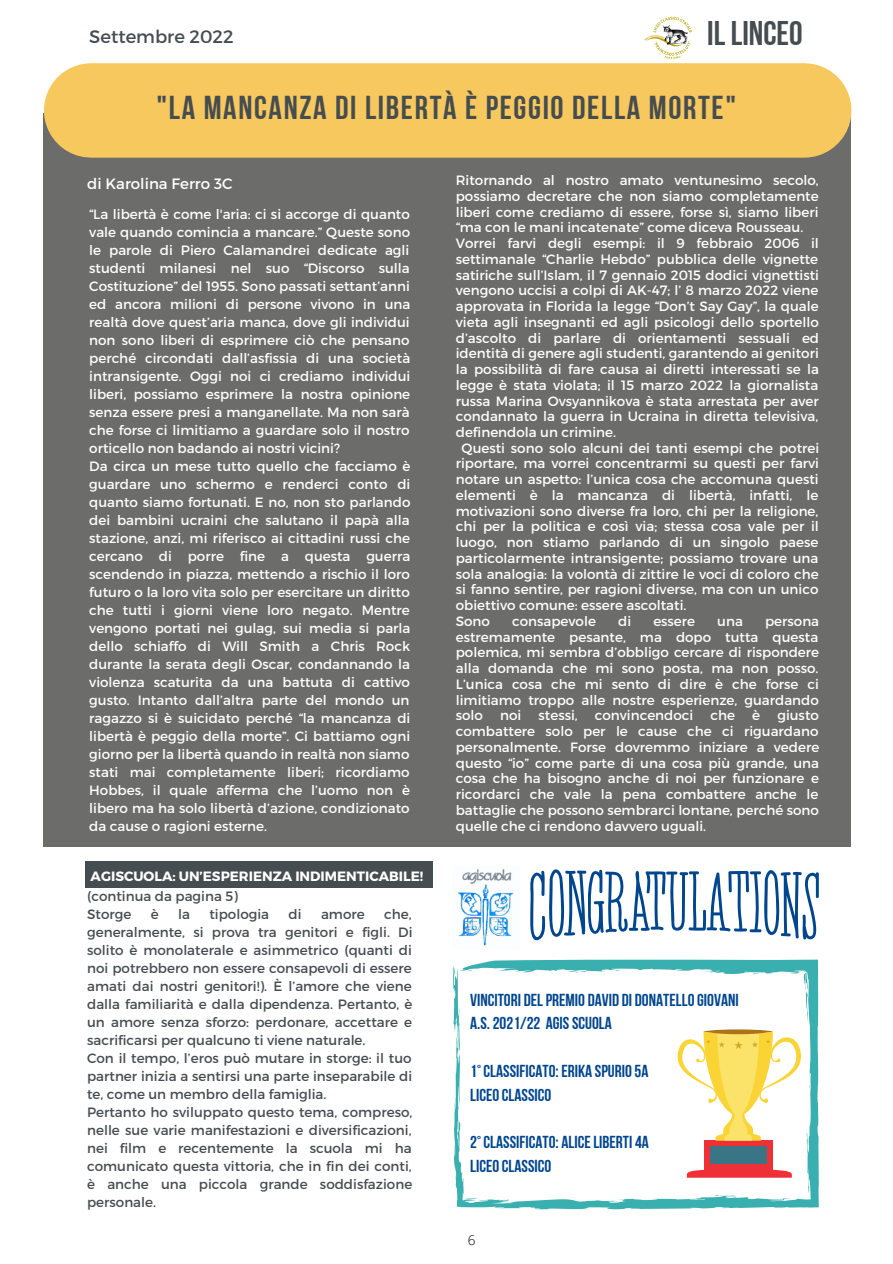
<style>
.page{position:relative;width:893px;height:1264px;background:#fff}
.page>*{position:absolute;margin:0;border:0;box-sizing:border-box;transform-origin:0 0}
.t1{font:34.2px "Bebas Neue Cyrillic";color:#464d50}
.t2{font:33px "Bebas Neue Cyrillic";letter-spacing:.05em;color:#464d50}
.t3{font:18px "Montserrat";color:#464d50}
.t4{font:17.25px/23.9px "Bebas Neue Cyrillic";color:#00468f}
.t5{font:15px "Montserrat";color:#fff}
.t6{font:13.5px/18px "Montserrat";color:#fff;text-align:justify}
.t7{font:13.5px/18px "Montserrat";color:#464d50}
.t8{font:700 13.5px "Montserrat";color:#fff}
.t9{font:300 13.5px "Open Sans";color:#000}
</style>
<div class="page">
<div style="left:44px;top:114px;width:807px;height:733px;background:#6c6c6b"></div>
<div style="left:91px;top:63px;width:713px;height:95px;background:#f7c85d"></div>
<svg style="left:530px;top:869px;width:288px;height:71px"></svg>
<svg style="left:452px;top:959px;width:367px;height:250px"></svg>
<svg style="left:805px;top:982px;width:3px;height:41px"></svg>
<svg style="left:686px;top:1169px;width:105px;height:8px"></svg>
<div style="left:704px;top:1140px;width:68px;height:29px;background:#ef3036"></div>
<div style="left:710px;top:1146px;width:57px;height:18px;background:#397584"></div>
<svg style="left:703px;top:1029px;width:69px;height:5px"></svg>
<svg style="left:677px;top:1031px;width:124px;height:109px"></svg>
<img style="left:458px;top:869px;width:56px;height:77px">
<div style="left:85px;top:860px;width:347px;height:27px;background:#464d50"></div>
<img style="left:644px;top:16px;width:48px;height:43px">
<h3 class="t3" style="left:89px;top:25px;width:146px">Settembre 2022</h3>
<h1 class="t1" style="left:707px;top:19px;width:97px">ILLINCEO</h1>
<h2 class="t2" style="left:157px;top:94px;width:581px">"LA MANCANZA DI LIBERTÀ È PEGGIO DELLA MORTE"</h2>
<p class="t5" style="left:87px;top:174px;width:147px">di Karolina Ferro 3C</p>
<p class="t6" style="left:89px;top:204px;width:323px;text-align:left">“La libertà è come l'aria: ci si accorge di quanto vale quando comincia a mancare.” Queste sono le parole di Piero Calamandrei dedicate agli studenti milanesi nel suo “Discorso sulla Costituzione” del 1955. Sono passati settant’anni ed ancora milioni di persone vivono in una realtà dove quest’aria manca, dove gli individui non sono liberi di esprimere ciò che pensano perché circondati dall’asfissia di una società intransigente. Oggi noi ci crediamo individui liberi, possiamo esprimere la nostra opinione senza essere presi a manganellate. Ma non sarà che forse ci limitiamo a guardare solo il nostro orticello non badando ai nostri vicini?<br>Da circa un mese tutto quello che facciamo è guardare uno schermo e renderci conto di quanto siamo fortunati. E no, non sto parlando dei bambini ucraini che salutano il papà alla stazione, anzi, mi riferisco ai cittadini russi che cercano di porre fine a questa guerra scendendo in piazza, mettendo a rischio il loro futuro o la loro vita solo per esercitare un diritto che tutti i giorni viene loro negato. Mentre vengono portati nei gulag, sui media si parla dello schiaffo di Will Smith a Chris Rock durante la serata degli Oscar, condannando la violenza scaturita da una battuta di cattivo gusto. Intanto dall’altra parte del mondo un ragazzo si è suicidato perché “la mancanza di libertà è peggio della morte”. Ci battiamo ogni giorno per la libertà quando in realtà non siamo stati mai completamente liberi; ricordiamo Hobbes, il quale afferma che l’uomo non è libero ma ha solo libertà d’azione, condizionato da cause o ragioni esterne.</p>
<p class="t8" style="left:91px;top:867px;width:334px">AGISCUOLA: UN’ESPERIENZA INDIMENTICABILE!</p>
<p class="t7" style="left:87px;top:887px;width:152px">(continua da pagina 5)<br>Storge</p>
<p class="t7" style="left:151px;top:905px;width:9px">è</p>
<p class="t7" style="left:178px;top:905px;width:13px">la</p>
<p class="t7" style="left:209px;top:905px;width:61px">tipologia</p>
<p class="t7" style="left:288px;top:905px;width:15px">di</p>
<p class="t7" style="left:321px;top:905px;width:45px">amore</p>
<p class="t7" style="left:87px;top:905px;width:327px;text-indent:297px">che, generalmente, si prova tra genitori e figli. Di solito è monolaterale e asimmetrico (quanti di noi potrebbero non essere consapevoli di essere amati dai nostri genitori!). È l’amore che viene dalla familiarità e dalla dipendenza. Pertanto, è un amore senza sforzo: perdonare, accettare e sacrificarsi per qualcuno ti viene naturale.<br>Con il tempo, l’eros può mutare in storge: il tuo partner inizia a sentirsi una parte inseparabile di te, come un membro della famiglia.<br>Pertanto ho sviluppato questo tema, compreso, nelle sue varie manifestazioni e diversificazioni, nei film e recentemente la scuola mi ha comunicato questa vittoria, che in fin dei conti, è anche una piccola grande soddisfazione personale.</p>
<p class="t6" style="left:456px;top:171px;width:364px">Ritornando al nostro amato ventunesimo secolo,</p>
<p class="t6" style="left:456px;top:186px;width:364px">possiamo decretare che non siamo completamente</p>
<p class="t6" style="left:456px;top:202px;width:364px">liberi come crediamo di essere, forse sì, siamo liberi</p>
<p class="t6" style="left:456px;top:218px;width:349px">“ma con le mani incatenate” come diceva Rousseau.</p>
<p class="t6" style="left:456px;top:233px;width:364px">Vorrei farvi degli esempi: il 9 febbraio 2006 il</p>
<p class="t6" style="left:456px;top:249px;width:364px">settimanale “Charlie Hebdo” pubblica delle vignette</p>
<p class="t6" style="left:456px;top:265px;width:364px">satiriche sull’Islam, il 7 gennaio 2015 dodici vignettisti</p>
<p class="t6" style="left:456px;top:281px;width:364px">vengono uccisi a colpi di AK-47; l’ 8 marzo 2022 viene</p>
<p class="t6" style="left:456px;top:296px;width:364px">approvata in Florida la legge “Don’t Say Gay”, la quale</p>
<p class="t6" style="left:456px;top:312px;width:364px">vieta agli insegnanti ed agli psicologi dello sportello</p>
<p class="t6" style="left:456px;top:328px;width:365px">d’ascolto di parlare di orientamenti sessuali ed</p>
<p class="t6" style="left:456px;top:344px;width:364px">identità di genere agli studenti, garantendo ai genitori</p>
<p class="t6" style="left:456px;top:359px;width:365px">la possibilità di fare causa ai diretti interessati se la</p>
<p class="t6" style="left:456px;top:375px;width:364px">legge è stata violata; il 15 marzo 2022 la giornalista</p>
<p class="t6" style="left:456px;top:391px;width:364px">russa Marina Ovsyannikova è stata arrestata per aver</p>
<p class="t6" style="left:456px;top:407px;width:364px">condannato la guerra in Ucraina in diretta televisiva,</p>
<p class="t6" style="left:456px;top:422px;width:162px">definendola un crimine.</p>
<p class="t6" style="left:461px;top:438px;width:359px">Questi sono solo alcuni dei tanti esempi che potrei</p>
<p class="t6" style="left:456px;top:454px;width:365px">riportare, ma vorrei concentrarmi su questi per farvi</p>
<p class="t6" style="left:456px;top:470px;width:364px">notare un aspetto: l’unica cosa che accomuna questi</p>
<p class="t6" style="left:456px;top:485px;width:364px">elementi è la mancanza di libertà, infatti, le</p>
<p class="t6" style="left:456px;top:501px;width:364px">motivazioni sono diverse fra loro, chi per la religione,</p>
<p class="t6" style="left:456px;top:517px;width:364px">chi per la politica e così via; stessa cosa vale per il</p>
<p class="t6" style="left:456px;top:532px;width:364px">luogo, non stiamo parlando di un singolo paese</p>
<p class="t6" style="left:456px;top:548px;width:364px">particolarmente intransigente; possiamo trovare una</p>
<p class="t6" style="left:456px;top:564px;width:364px">sola analogia: la volontà di zittire le voci di coloro che</p>
<p class="t6" style="left:456px;top:580px;width:364px">si fanno sentire, per ragioni diverse, ma con un unico</p>
<p class="t6" style="left:456px;top:595px;width:232px">obiettivo comune: essere ascoltati.</p>
<p class="t6" style="left:456px;top:611px;width:36px">Sono</p>
<p class="t6" style="left:512px;top:611px;width:85px">consapevole</p>
<p class="t6" style="left:618px;top:611px;width:15px">di</p>
<p class="t6" style="left:653px;top:611px;width:43px">essere</p>
<p class="t6" style="left:717px;top:611px;width:27px">una</p>
<p class="t6" style="left:456px;top:612px;width:365px;line-height:15.8px;text-indent:309px">persona estremamente pesante, ma dopo tutta questa polemica, mi sembra d’obbligo cercare di rispondere alla domanda che mi sono posta, ma non posso.<br>L’unica cosa che mi sento di dire è che forse ci limitiamo troppo alle nostre esperienze, guardando solo</p>
<p class="t6" style="left:500px;top:706px;width:23px">noi</p>
<p class="t6" style="left:538px;top:706px;width:41px">stessi,</p>
<p class="t6" style="left:595px;top:706px;width:100px">convincendoci</p>
<p class="t6" style="left:710px;top:706px;width:26px">che</p>
<p class="t6" style="left:752px;top:706px;width:9px">è</p>
<p class="t6" style="left:456px;top:707px;width:365px;line-height:15.8px;text-indent:321px">giusto combattere solo per le cause che ci riguardano personalmente. Forse dovremmo iniziare a vedere questo “io” come parte di una cosa più grande, una cosa che ha bisogno anche di noi per funzionare e ricordarci che vale la pena combattere anche le battaglie che possono sembrarci lontane, perché sono quelle che ci rendono davvero uguali.</p>
<p class="t4" style="left:470px;top:989px;width:270px">VINCITORI DELPREMIO DAVID DI DONATELLOGIOVANI<br>A.S. 2021/22 AGISSCUOLA</p>
<p class="t4" style="left:470px;top:1060px;width:180px">1°CLASSIFICATO: ERIKA SPURIO5A<br>LICEOCLASSICO</p>
<p class="t4" style="left:470px;top:1132px;width:180px">2°CLASSIFICATO: ALICELIBERTI 4A<br>LICEOCLASSICO</p>
<p class="t9" style="left:468px;top:1230px;width:9px">6</p>
</div>
